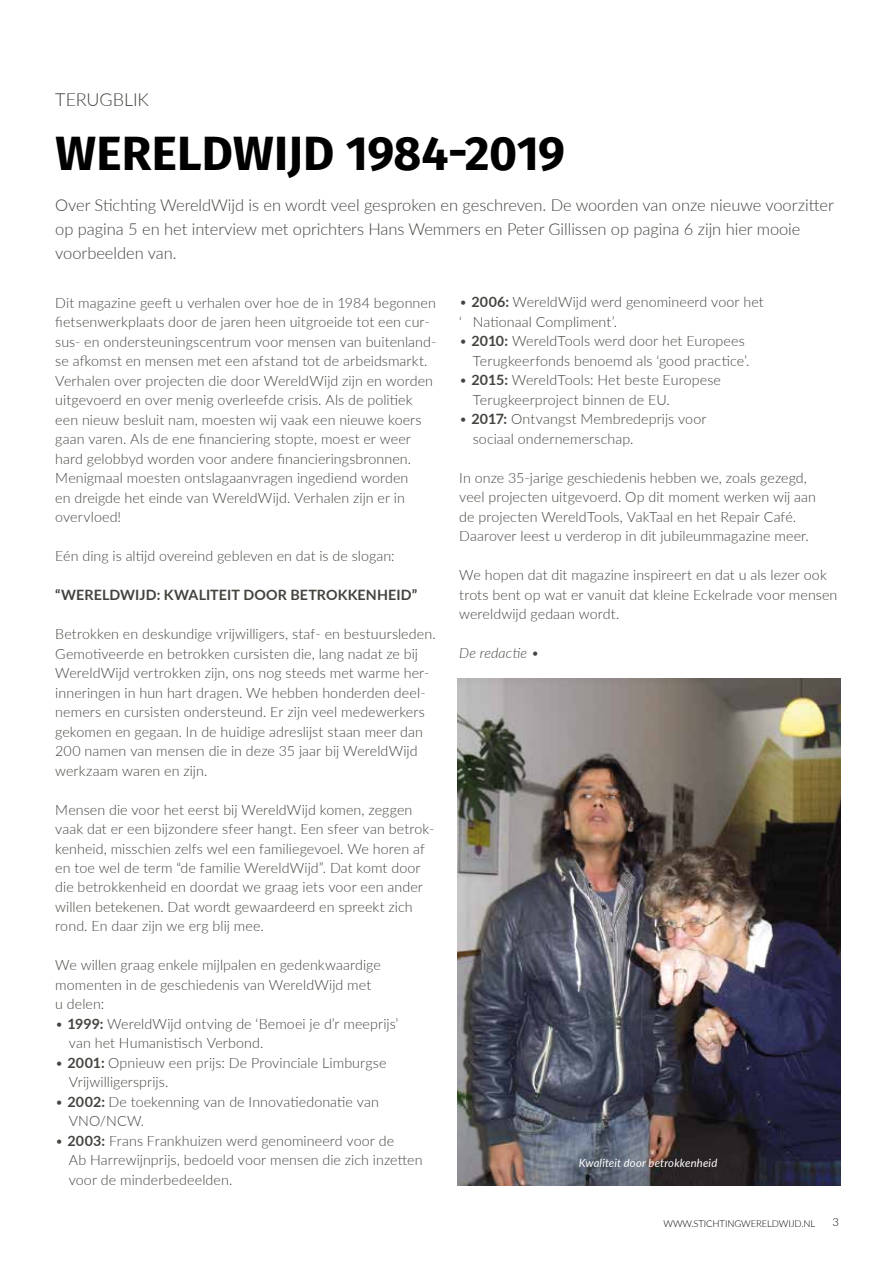
<style>
.page{position:relative;width:893px;height:1263px;background:#fff}
.page>*{position:absolute;margin:0;border:0;box-sizing:border-box;transform-origin:0 0}
.t1{font:700 48px "Fira Sans";color:#000}
.t2{font:300 18px "Lato";letter-spacing:-.005em;color:#44433e}
.t3{font:300 16.5px/24px "Lato";letter-spacing:-.005em;color:#44433e}
.t4{font:300 14.25px/19.5px "Lato";letter-spacing:.005em;color:#44433e}
.t5{font:700 14.25px "Lato";letter-spacing:.01em;color:#44433e}
.t6{font:italic 300 14.25px "Lato";letter-spacing:.01em;color:#44433e}
.t7{font:italic 11.25px "Lato";letter-spacing:.015em;color:#fff}
.t8{font:300 11.25px "Lato";color:#000}
.t9{font:300 9.45px "Lato";letter-spacing:-.01em;color:#000}
.s1{font-weight:700}
.s2{font-style:normal}
</style>
<div class="page">
<img style="left:457px;top:679px;width:383px;height:506px">
<p class="t2" style="left:55px;top:87px;width:95px">TERUGBLIK</p>
<h1 class="t1" style="left:56px;top:113px;width:511px">WERELDWIJD 1984-2019</h1>
<p class="t3" style="left:55px;top:192px;width:780px">Over Stichting WereldWijd is en wordt veel gesproken en geschreven. De woorden van onze nieuwe voorzitter op pagina 5 en het interview met oprichters Hans Wemmers en Peter Gillissen op pagina 6 zijn hier mooie voorbeelden van.</p>
<p class="t4" style="left:55px;top:292px;width:383px">Dit magazine geeft u verhalen over hoe de in 1984 begonnen fietsenwerkplaats door de jaren heen uitgroeide tot een cur&shy;sus- en ondersteuningscentrum voor mensen van buitenland&shy;se afkomst en mensen met een afstand tot de arbeidsmarkt.<br>Verhalen over projecten die door WereldWijd zijn en worden uitgevoerd en over menig overleefde crisis. Als de politiek een nieuw besluit nam, moesten wij vaak een nieuwe koers gaan varen. Als de ene financiering stopte, moest er weer hard gelobbyd worden voor andere financieringsbronnen.<br>Menigmaal moesten ontslagaanvragen ingediend worden<br>en dreigde het einde van WereldWijd. Verhalen zijn er in overvloed!</p>
<p class="t4" style="left:55px;top:546px;width:341px">Eén ding is altijd overeind gebleven en dat is de slogan:</p>
<p class="t5" style="left:55px;top:584px;width:363px">“WERELDWIJD: KWALITEIT DOOR BETROKKENHEID”</p>
<p class="t4" style="left:55px;top:624px;width:382px">Betrokken en deskundige vrijwilligers, staf- en bestuursleden.<br>Gemotiveerde en betrokken cursisten die, lang nadat ze bij WereldWijd vertrokken zijn, ons nog steeds met warme her&shy;inneringen in hun hart dragen. We hebben honderden deel&shy;nemers en cursisten ondersteund. Er zijn veel medewerkers gekomen en gegaan. In de huidige adreslijst staan meer dan 200 namen van mensen die in deze 35 jaar bij WereldWijd werkzaam waren en zijn.</p>
<p class="t4" style="left:55px;top:799px;width:381px">Mensen die voor het eerst bij WereldWijd komen, zeggen vaak dat er een bijzondere sfeer hangt. Een sfeer van betrok&shy;kenheid, misschien zelfs wel een familiegevoel. We horen af en toe wel de term “de familie WereldWijd”. Dat komt door die betrokkenheid en doordat we graag iets voor een ander willen betekenen. Dat wordt gewaardeerd en spreekt zich rond. En daar zijn we erg blij mee.</p>
<p class="t4" style="left:55px;top:955px;width:327px">We willen graag enkele mijlpalen en gedenkwaardige momenten in de geschiedenis van WereldWijd met u delen:</p>
<p class="t4" style="left:69px;top:1013px;width:331px;text-indent:-13px">• <span class="s1">1999:</span> WereldWijd ontving de ‘Bemoei je d’r meeprijs’ van het Humanistisch Verbond.</p>
<p class="t4" style="left:55px;top:1052px;width:333px">• <span class="s1">2001:</span> Opnieuw een prijs: De Provinciale Limburgse -Vrijwilligersprijs.</p>
<p class="t4" style="left:69px;top:1091px;width:312px;text-indent:-13px">• <span class="s1">2002:</span> De toekenning van de Innovatiedonatie van<br>VNO/NCW.</p>
<p class="t4" style="left:69px;top:1130px;width:355px;text-indent:-13px">• <span class="s1">2003:</span> Frans Frankhuizen werd genomineerd voor de<br>Ab Harrewijnprijs, bedoeld voor mensen die zich inzetten voor de minderbedeelden.</p>
<p class="t4" style="left:459px;top:292px;width:306px">• <span class="s1">2006:</span> WereldWijd werd genomineerd voor het ‘ Nationaal Compliment’.</p>
<p class="t4" style="left:473px;top:331px;width:278px;text-indent:-13px">• <span class="s1">2010:</span> WereldTools werd door het Europees<br>Terugkeerfonds benoemd als ‘good practice’.</p>
<p class="t4" style="left:473px;top:370px;width:250px;text-indent:-13px">• <span class="s1">2015:</span> WereldTools: Het beste Europese<br>Terugkeerproject binnen de EU.</p>
<p class="t4" style="left:473px;top:409px;width:235px;text-indent:-13px">• <span class="s1">2017:</span> Ontvangst Membredeprijs voor sociaal ondernemerschap.</p>
<p class="t4" style="left:459px;top:467px;width:358px">In onze 35-jarige geschiedenis hebben we, zoals gezegd, veel projecten uitgevoerd. Op dit moment werken wij aan de projecten WereldTools, VakTaal en het Repair Café.<br>Daarover leest u verderop in dit jubileummagazine meer.</p>
<p class="t4" style="left:459px;top:565px;width:380px">We hopen dat dit magazine inspireert en dat u als lezer ook trots bent op wat er vanuit dat kleine Eckelrade voor mensen wereldwijd gedaan wordt.</p>
<p class="t6" style="left:459px;top:643px;width:82px">De redactie <span class="s2">•</span></p>
<p class="t7" style="left:579px;top:1154px;width:140px">Kwaliteit door betrokkenheid</p>
<p class="t9" style="left:663px;top:1217px;width:153px">WWW.STICHTINGWERELDWIJD.NL</p>
<p class="t8" style="left:832px;top:1214px;width:8px">3</p>
</div>
